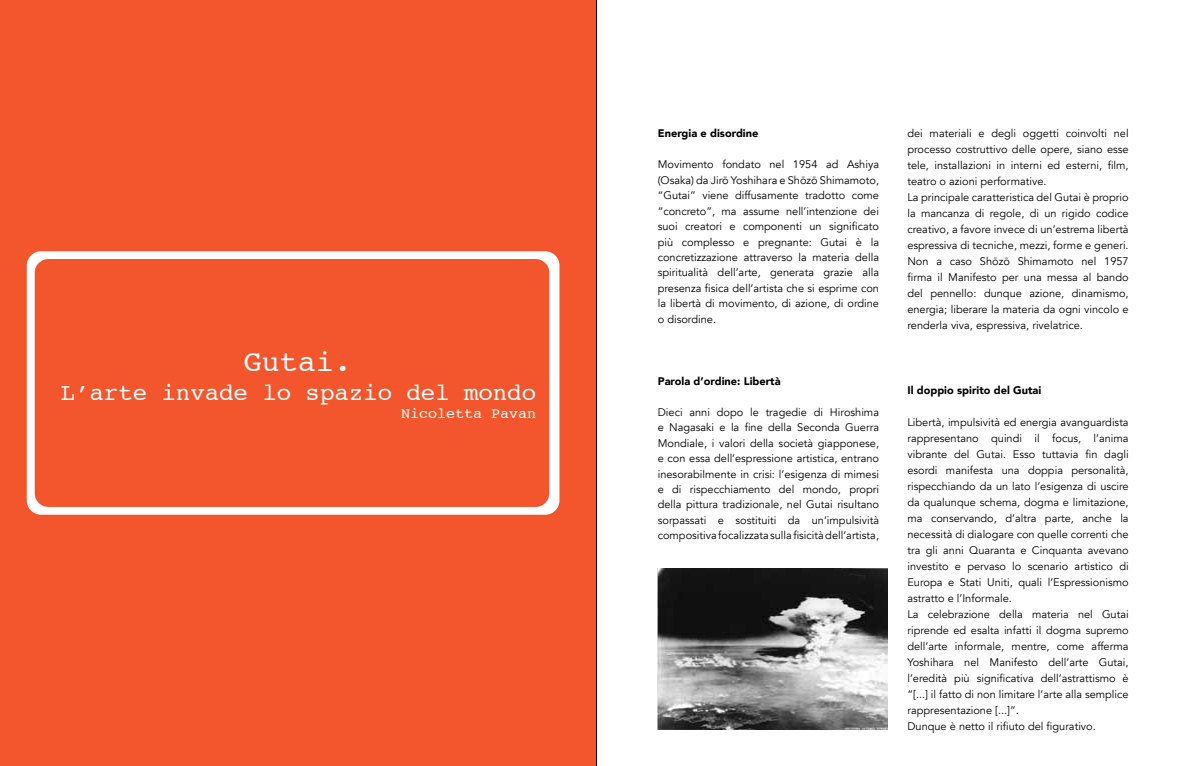
<style>
.page{position:relative;width:1191px;height:766px;background:#fff}
.page>*{position:absolute;margin:0;border:0;box-sizing:border-box;transform-origin:0 0}
.t1{font:30px "Courier";color:#fff}
.t2{font:24px "Courier";color:#fff}
.t3{font:15px "Courier";color:#fff}
.t4{font:11px/16px "Avenir";color:#000;text-align:justify}
.t5{font:900 11px "Avenir";color:#000}
</style>
<div class="page">
<div style="left:0;top:0;width:597px;height:765px;background:#f3562c"></div>
<svg style="left:27px;top:251px;width:532px;height:263px;background:#f4643e"></svg>
<img style="left:658px;top:568px;width:229px;height:161px">
<p class="t1" style="left:244px;top:338px;width:109px">Gutai.</p>
<p class="t2" style="left:61px;top:373px;width:477px">L’arte invade lo spazio del mondo</p>
<p class="t3" style="left:401px;top:401px;width:136px">Nicoletta Pavan</p>
<p class="t5" style="left:658px;top:124px;width:102px">Energia e disordine</p>
<p class="t4" style="left:658px;top:157px;width:223px;line-height:15.5px">Movimento fondato nel 1954 ad Ashiya (Osaka) da Jirō Yoshihara e Shōzō Shimamoto, “Gutai” viene diffusamente tradotto come “concreto”, ma assume nell’intenzione dei suoi creatori e componenti un significato più complesso e pregnante: Gutai è la concretizzazione attraverso la materia della spiritualità dell’arte, generata grazie alla presenza fisica dell’artista che si esprime con la libertà di movimento, di azione, di ordine o disordine.</p>
<p class="t5" style="left:658px;top:371px;width:124px">Parola d’ordine: Libertà</p>
<p class="t4" style="left:658px;top:404px;width:223px;line-height:15.5px">Dieci anni dopo le tragedie di Hiroshima e Nagasaki e la fine della Seconda Guerra Mondiale, i valori della società giapponese, e con essa dell’espressione artistica, entrano inesorabilmente in crisi: l’esigenza di mimesi e di rispecchiamento del mondo, propri della pittura tradizionale, nel Gutai risultano sorpassati e sostituiti da un’impulsività compositiva focalizzata sulla fisicità dell’artista,</p>
<p class="t4" style="left:907px;top:126px;width:223px;text-align:left">dei materiali e degli oggetti coinvolti nel processo costruttivo delle opere, siano esse tele, installazioni in interni ed esterni, film, teatro o azioni performative.<br>La principale caratteristica del Gutai è proprio la mancanza di regole, di un rigido codice creativo, a favore invece di un’estrema libertà espressiva di tecniche, mezzi, forme e generi.<br>Non a caso Shōzō Shimamoto nel 1957 firma il Manifesto per una messa al bando del pennello: dunque azione, dinamismo, energia; liberare la materia da ogni vincolo e renderla viva, espressiva, rivelatrice.</p>
<p class="t5" style="left:907px;top:380px;width:135px">Il doppio spirito del Gutai</p>
<p class="t4" style="left:907px;top:414px;width:223px;text-align:left">Libertà, impulsività ed energia avanguardista rappresentano quindi il focus, l’anima vibrante del Gutai. Esso tuttavia fin dagli esordi manifesta una doppia personalità, rispecchiando da un lato l’esigenza di uscire da qualunque schema, dogma e limitazione, ma conservando, d’altra parte, anche la necessità di dialogare con quelle correnti che tra gli anni Quaranta e Cinquanta avevano investito e pervaso lo scenario artistico di Europa e Stati Uniti, quali l’Espressionismo astratto e l’Informale.<br>La celebrazione della materia nel Gutai riprende ed esalta infatti il dogma supremo dell’arte informale, mentre, come afferma Yoshihara nel Manifesto dell’arte Gutai, l’eredità più significativa dell’astrattismo è “[...] il fatto di non limitare l’arte alla semplice rappresentazione [...]”.<br>Dunque è netto il rifiuto del figurativo.</p>
</div>
